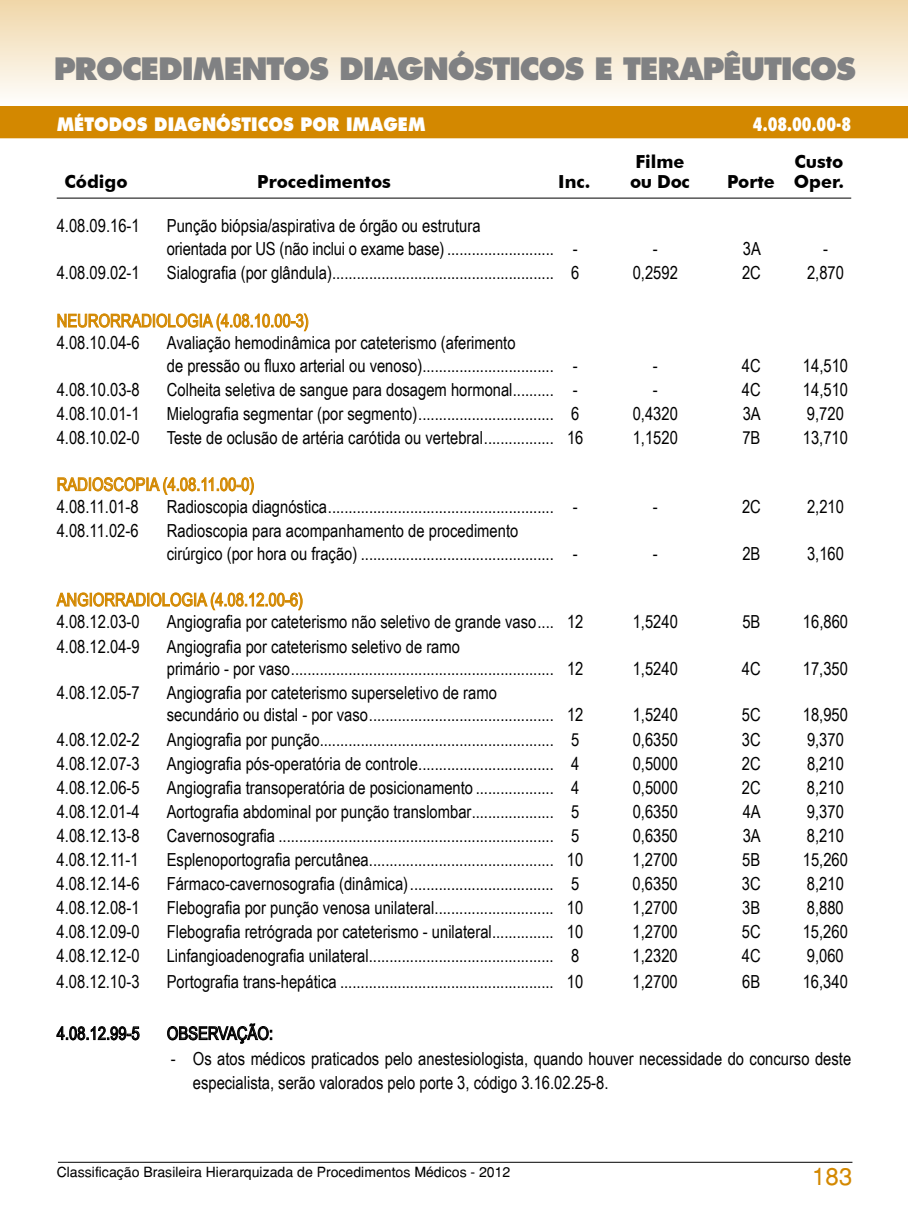
<style>
.page{position:relative;width:908px;height:1219px;background:#fff}
.page>*{position:absolute;margin:0;border:0;box-sizing:border-box;transform-origin:0 0}
.t1{font:30px "Futura Ext Bol";letter-spacing:-.04em;color:#808183}
.t2{font:24px "Helvetica";color:#d38800}
.t3{font:18px/22.4px "Arial Narrow";color:#000}
.t4{font:18px "Arial Narrow";color:#d38800}
.t5{font:700 18px/20px "Futura BT";color:#000}
.t6{font:18px "Futura Ext Bol";color:#fff;scale:.9 1}
.t7{font:18px "Futura Con Ext Bol";color:#fff;scale:.9 1}
.t8{font:14px "Helvetica";color:#000}
</style>
<div class="page">
<div style="left:0;top:0;width:907px;height:109px;background:linear-gradient(to bottom,#f0d6a8,#fff)"></div>
<div style="left:0;top:106px;width:907px;height:32px;background:#d38800"></div>
<hr style="left:57px;top:198px;width:793px;height:1px;background:#000">
<hr style="left:58px;top:1162px;width:794px;height:1px;background:#000">
<svg style="left:57px;top:313px;width:251px;height:19px"></svg>
<svg style="left:57px;top:477px;width:197px;height:18px"></svg>
<svg style="left:56px;top:592px;width:247px;height:19px"></svg>
<svg style="left:56px;top:1026px;width:84px;height:15px"></svg>
<svg style="left:167px;top:1023px;width:105px;height:21px"></svg>
<h1 class="t1" style="left:54px;top:51px;width:803px">PROCEDIMENTOS DIAGNÓSTICOS E TERAPÊUTICOS</h1>
<p class="t6" style="left:57px;top:113px;width:411px">MÉTODOS DIAGNÓSTICOS POR IMAGEM</p>
<p class="t7" style="left:752px;top:112px;width:111px">4.08.00.00-8</p>
<p class="t5" style="left:64px;top:171px;width:65px">Código</p>
<p class="t5" style="left:257px;top:171px;width:135px">Procedimentos</p>
<p class="t5" style="left:558px;top:171px;width:34px">Inc.</p>
<p class="t3" style="left:57px;top:215px;width:84px">4.08.09.16-1</p>
<p class="t3" style="left:167px;top:215px;width:412px">Punção biópsia/aspirativa de órgão ou estrutura<br>orientada por US (não inclui o exame base) .......................... -</p>
<p class="t5" style="left:629px;top:151px;width:61px">Filme ou Doc</p>
<p class="t5" style="left:726px;top:151px;width:118px;text-align:right">Custo<br>Porte Oper.</p>
<p class="t3" style="left:652px;top:237px;width:6px">-</p>
<p class="t3" style="left:742px;top:237px;width:20px">3A</p>
<p class="t3" style="left:822px;top:237px;width:6px">-</p>
<p class="t3" style="left:57px;top:261px;width:84px">4.08.09.02-1</p>
<p class="t3" style="left:167px;top:261px;width:414px">Sialografia (por glândula)...................................................... 6</p>
<p class="t3" style="left:632px;top:261px;width:47px">0,2592</p>
<p class="t3" style="left:741px;top:261px;width:20px">2C</p>
<p class="t3" style="left:806px;top:261px;width:38px">2,870</p>
<p class="t4" style="left:57px;top:310px;width:253px">NEURORRADIOLOGIA (4.08.10.00-3)</p>
<p class="t3" style="left:57px;top:332px;width:84px">4.08.10.04-6</p>
<p class="t3" style="left:167px;top:332px;width:412px">Avaliação hemodinâmica por cateterismo (aferimento<br>de pressão ou fluxo arterial ou venoso)................................ -</p>
<p class="t3" style="left:652px;top:354px;width:6px">-</p>
<p class="t3" style="left:741px;top:354px;width:20px">4C</p>
<p class="t3" style="left:802px;top:354px;width:47px">14,510</p>
<p class="t3" style="left:57px;top:378px;width:84px">4.08.10.03-8</p>
<p class="t3" style="left:167px;top:378px;width:412px">Colheita seletiva de sangue para dosagem hormonal.......... -</p>
<p class="t3" style="left:652px;top:378px;width:6px">-</p>
<p class="t3" style="left:741px;top:378px;width:20px">4C</p>
<p class="t3" style="left:802px;top:378px;width:47px">14,510</p>
<p class="t3" style="left:57px;top:402px;width:84px">4.08.10.01-1</p>
<p class="t3" style="left:167px;top:402px;width:414px">Mielografia segmentar (por segmento)................................. 6</p>
<p class="t3" style="left:632px;top:402px;width:47px">0,4320</p>
<p class="t3" style="left:742px;top:402px;width:20px">3A</p>
<p class="t3" style="left:806px;top:402px;width:38px">9,720</p>
<p class="t3" style="left:57px;top:426px;width:84px">4.08.10.02-0</p>
<p class="t3" style="left:167px;top:426px;width:418px">Teste de oclusão de artéria carótida ou vertebral................. 16</p>
<p class="t3" style="left:632px;top:426px;width:47px">1,1520</p>
<p class="t3" style="left:742px;top:426px;width:20px">7B</p>
<p class="t3" style="left:802px;top:426px;width:47px">13,710</p>
<p class="t4" style="left:57px;top:474px;width:199px">RADIOSCOPIA (4.08.11.00-0)</p>
<p class="t3" style="left:57px;top:495px;width:83px">4.08.11.01-8</p>
<p class="t3" style="left:167px;top:495px;width:412px">Radioscopia diagnóstica....................................................... -</p>
<p class="t3" style="left:652px;top:495px;width:6px">-</p>
<p class="t3" style="left:741px;top:495px;width:20px">2C</p>
<p class="t3" style="left:806px;top:495px;width:38px">2,210</p>
<p class="t3" style="left:57px;top:519px;width:83px">4.08.11.02-6</p>
<p class="t3" style="left:167px;top:519px;width:412px">Radioscopia para acompanhamento de procedimento cirúrgico (por hora ou fração) ............................................... -</p>
<p class="t3" style="left:652px;top:542px;width:6px">-</p>
<p class="t3" style="left:742px;top:542px;width:20px">2B</p>
<p class="t3" style="left:806px;top:542px;width:38px">3,160</p>
<p class="t4" style="left:57px;top:589px;width:248px">ANGIORRADIOLOGIA (4.08.12.00-6)</p>
<p class="t3" style="left:57px;top:611px;width:84px">4.08.12.03-0</p>
<p class="t3" style="left:167px;top:611px;width:418px">Angiografia por cateterismo não seletivo de grande vaso.... 12</p>
<p class="t3" style="left:632px;top:611px;width:47px">1,5240</p>
<p class="t3" style="left:742px;top:611px;width:20px">5B</p>
<p class="t3" style="left:802px;top:611px;width:47px">16,860</p>
<p class="t3" style="left:57px;top:635px;width:84px">4.08.12.04-9</p>
<p class="t3" style="left:167px;top:635px;width:418px">Angiografia por cateterismo seletivo de ramo<br>primário - por vaso................................................................ 12</p>
<p class="t3" style="left:632px;top:657px;width:47px">1,5240</p>
<p class="t3" style="left:741px;top:657px;width:20px">4C</p>
<p class="t3" style="left:802px;top:657px;width:47px">17,350</p>
<p class="t3" style="left:57px;top:681px;width:84px">4.08.12.05-7</p>
<p class="t3" style="left:167px;top:681px;width:418px">Angiografia por cateterismo superseletivo de ramo<br>secundário ou distal - por vaso............................................. 12</p>
<p class="t3" style="left:632px;top:704px;width:47px">1,5240</p>
<p class="t3" style="left:741px;top:704px;width:20px">5C</p>
<p class="t3" style="left:802px;top:704px;width:47px">18,950</p>
<p class="t3" style="left:57px;top:728px;width:84px">4.08.12.02-2</p>
<p class="t3" style="left:167px;top:728px;width:414px">Angiografia por punção......................................................... 5</p>
<p class="t3" style="left:632px;top:728px;width:47px">0,6350</p>
<p class="t3" style="left:741px;top:728px;width:20px">3C</p>
<p class="t3" style="left:806px;top:728px;width:38px">9,370</p>
<p class="t3" style="left:57px;top:752px;width:84px">4.08.12.07-3</p>
<p class="t3" style="left:167px;top:752px;width:414px">Angiografia pós-operatória de controle................................. 4</p>
<p class="t3" style="left:632px;top:752px;width:47px">0,5000</p>
<p class="t3" style="left:741px;top:752px;width:20px">2C</p>
<p class="t3" style="left:806px;top:752px;width:38px">8,210</p>
<p class="t3" style="left:57px;top:776px;width:84px">4.08.12.06-5</p>
<p class="t3" style="left:167px;top:776px;width:414px">Angiografia transoperatória de posicionamento ................... 4</p>
<p class="t3" style="left:632px;top:776px;width:47px">0,5000</p>
<p class="t3" style="left:741px;top:776px;width:20px">2C</p>
<p class="t3" style="left:806px;top:776px;width:38px">8,210</p>
<p class="t3" style="left:57px;top:800px;width:84px">4.08.12.01-4</p>
<p class="t3" style="left:167px;top:800px;width:414px">Aortografia abdominal por punção translombar.................... 5</p>
<p class="t3" style="left:632px;top:800px;width:47px">0,6350</p>
<p class="t3" style="left:742px;top:800px;width:20px">4A</p>
<p class="t3" style="left:806px;top:800px;width:38px">9,370</p>
<p class="t3" style="left:57px;top:824px;width:84px">4.08.12.13-8</p>
<p class="t3" style="left:167px;top:824px;width:414px">Cavernosografia ................................................................... 5</p>
<p class="t3" style="left:632px;top:824px;width:47px">0,6350</p>
<p class="t3" style="left:742px;top:824px;width:20px">3A</p>
<p class="t3" style="left:806px;top:824px;width:38px">8,210</p>
<p class="t3" style="left:57px;top:848px;width:83px">4.08.12.11-1</p>
<p class="t3" style="left:167px;top:848px;width:418px">Esplenoportografia percutânea............................................. 10</p>
<p class="t3" style="left:632px;top:848px;width:47px">1,2700</p>
<p class="t3" style="left:742px;top:848px;width:20px">5B</p>
<p class="t3" style="left:802px;top:848px;width:47px">15,260</p>
<p class="t3" style="left:57px;top:872px;width:84px">4.08.12.14-6</p>
<p class="t3" style="left:167px;top:872px;width:414px">Fármaco-cavernosografia (dinâmica)................................... 5</p>
<p class="t3" style="left:632px;top:872px;width:47px">0,6350</p>
<p class="t3" style="left:741px;top:872px;width:20px">3C</p>
<p class="t3" style="left:806px;top:872px;width:38px">8,210</p>
<p class="t3" style="left:57px;top:896px;width:84px">4.08.12.08-1</p>
<p class="t3" style="left:167px;top:896px;width:418px">Flebografia por punção venosa unilateral............................. 10</p>
<p class="t3" style="left:632px;top:896px;width:47px">1,2700</p>
<p class="t3" style="left:742px;top:896px;width:20px">3B</p>
<p class="t3" style="left:806px;top:896px;width:38px">8,880</p>
<p class="t3" style="left:57px;top:921px;width:84px">4.08.12.09-0</p>
<p class="t3" style="left:167px;top:921px;width:418px">Flebografia retrógrada por cateterismo - unilateral............... 10</p>
<p class="t3" style="left:632px;top:921px;width:47px">1,2700</p>
<p class="t3" style="left:741px;top:921px;width:20px">5C</p>
<p class="t3" style="left:802px;top:921px;width:47px">15,260</p>
<p class="t3" style="left:57px;top:945px;width:84px">4.08.12.12-0</p>
<p class="t3" style="left:167px;top:945px;width:414px">Linfangioadenografia unilateral............................................. 8</p>
<p class="t3" style="left:632px;top:945px;width:47px">1,2320</p>
<p class="t3" style="left:741px;top:945px;width:20px">4C</p>
<p class="t3" style="left:806px;top:945px;width:38px">9,060</p>
<p class="t3" style="left:57px;top:970px;width:84px">4.08.12.10-3</p>
<p class="t3" style="left:167px;top:970px;width:418px">Portografia trans-hepática .................................................... 10</p>
<p class="t3" style="left:632px;top:970px;width:47px">1,2700</p>
<p class="t3" style="left:742px;top:970px;width:20px">6B</p>
<p class="t3" style="left:802px;top:970px;width:47px">16,340</p>
<p class="t3" style="left:57px;top:1022px;width:84px">4.08.12.99-5</p>
<p class="t3" style="left:167px;top:1022px;width:108px">OBSERVAÇãO:</p>
<p class="t3" style="left:193px;top:1047px;width:659px;line-height:24px;text-indent:-22px">- Os atos médicos praticados pelo anestesiologista, quando houver necessidade do concurso deste especialista, serão valorados pelo porte 3, código 3.16.02.25-8.</p>
<p class="t8" style="left:57px;top:1166px;width:455px">Classificação Brasileira Hierarquizada de Procedimentos Médicos - 2012</p>
<h2 class="t2" style="left:811px;top:1166px;width:42px">183</h2>
</div>
